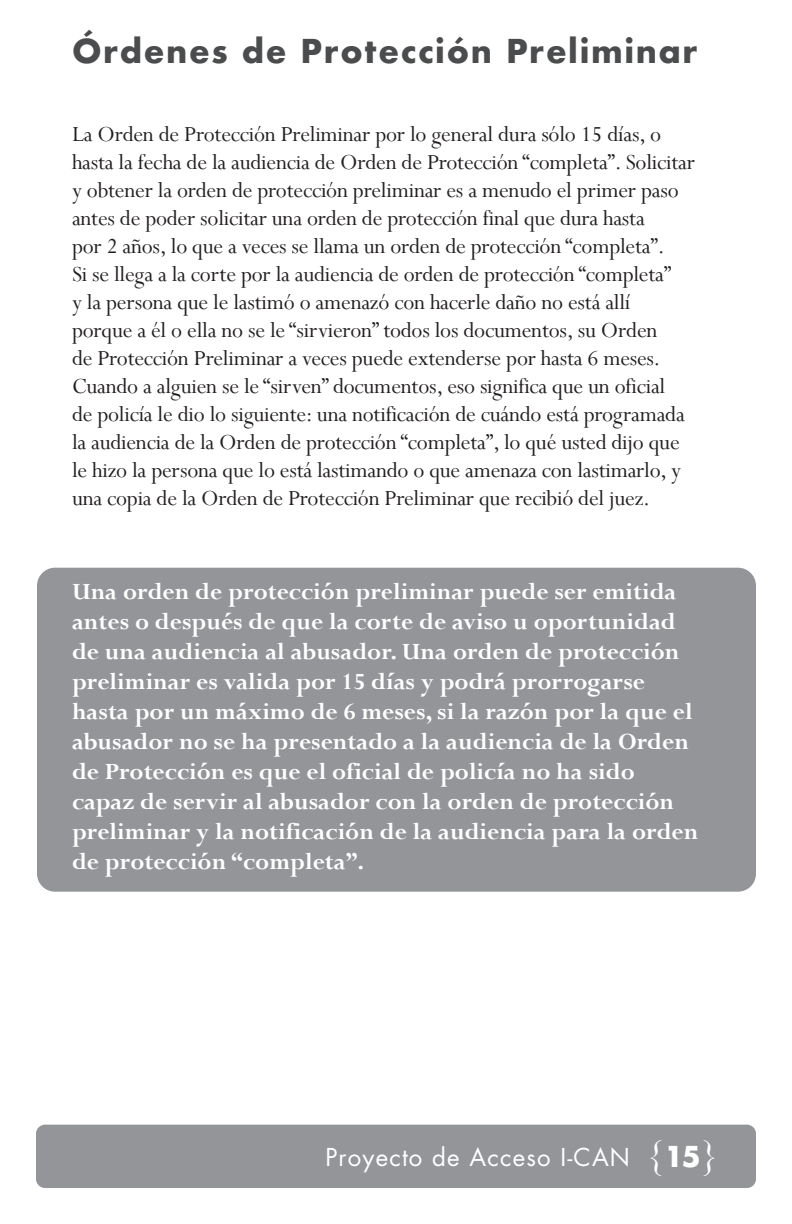
<style>
.page{position:relative;width:792px;height:1224px;background:#fff}
.page>*{position:absolute;margin:0;border:0;box-sizing:border-box;transform-origin:0 0}
.t1{font:40px "Perpetua";color:#fff}
.t2{font:700 32px "Futura";letter-spacing:.05em;color:#4b4c4d}
.t3{font:700 26px/30px "Perpetua";color:#fff}
.t4{font:24px/28px "Perpetua";letter-spacing:-.01em;color:#231f20}
.t5{font:24px "Futura";letter-spacing:.05em;color:#fff}
.s1{font-family:"Futura";font-weight:700;font-size:28px}
</style>
<div class="page">
<div style="left:36px;top:1125px;width:720px;height:63px;background:#939598;border-radius:9px"></div>
<div style="left:37px;top:568px;width:719px;height:324px;background:#939598;border-radius:18px"></div>
<p class="t2" style="left:72px;top:27px;width:627px">Órdenes de Protección Preliminar</p>
<p class="t4" style="left:72px;top:120px;width:624px">La Orden de Protección Preliminar por lo general dura sólo 15 días, o hasta la fecha de la audiencia de Orden de Protección “completa”. Solicitar y obtener la orden de protección preliminar es a menudo el primer paso antes de poder solicitar una orden de protección final que dura hasta<br>por 2 años, lo que a veces se llama un orden de protección “completa”.<br>Si se llega a la corte por la audiencia de orden de protección “completa”<br>y la persona que le lastimó o amenazó con hacerle daño no está allí porque a él o ella no se le “sirvieron” todos los documentos, su Orden<br>de Protección Preliminar a veces puede extenderse por hasta 6 meses.<br>Cuando a alguien se le “sirven” documentos, eso significa que un oficial<br>de policía le dio lo siguiente: una notificación de cuándo está programada la audiencia de la Orden de protección “completa”, lo qué usted dijo que le hizo la persona que lo está lastimando o que amenaza con lastimarlo, y una copia de la Orden de Protección Preliminar que recibió del juez.</p>
<p class="t3" style="left:72px;top:576px;width:628px">Una orden de protección preliminar puede ser emitida antes o después de que la corte de aviso u oportunidad de una audiencia al abusador. Una orden de protección preliminar es valida por 15 días y podrá prorrogarse hasta por un máximo de 6 meses, si la razón por la que el abusador no se ha presentado a la audiencia de la Orden de Protección es que el oficial de policía no ha sido capaz de servir al abusador con la orden de protección preliminar y la notificación de la audiencia para la orden de protección “completa”.</p>
<p class="t5" style="left:325px;top:1141px;width:306px">Proyecto de Acceso I-CAN</p>
<h1 class="t1" style="left:645px;top:1128px;width:76px">{<span class="s1">15</span>}</h1>
</div>
